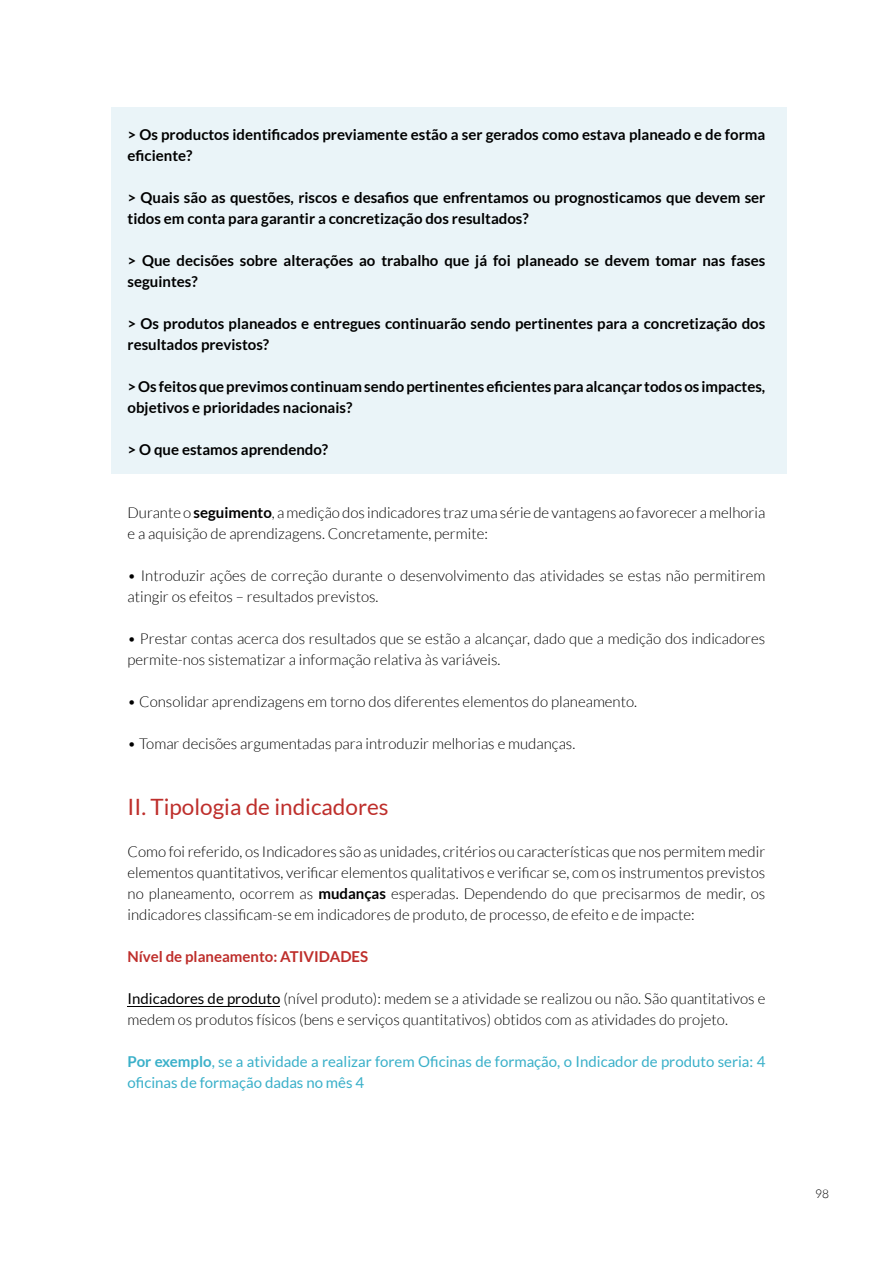
<style>
.page{position:relative;width:893px;height:1263px;background:#fff}
.page>*{position:absolute;margin:0;border:0;box-sizing:border-box;transform-origin:0 0}
.t1{font:22.5px "Lato";color:#be2e2b}
.t2{font:300 15px/21px "Lato";color:#000}
.t3{font:700 15px/21px "Lato";color:#000}
.t4{font:15px/21px "Lato";color:#3ab0c9}
.t5{font:700 15px "Lato";color:#be2e2b}
.t6{font:300 12px "Lato";color:#000}
.s1{font-weight:700}
.s2{font-weight:400}
</style>
<div class="page">
<div style="left:111px;top:107px;width:676px;height:366px;background:#eaf4f8"></div>
<hr style="left:128px;top:1006px;width:152px;height:1px;background:#000">
<p class="t3" style="left:128px;top:123px;width:639px">&gt; Os productos identificados previamente estão a ser gerados como estava planeado e de forma eficiente?</p>
<p class="t3" style="left:128px;top:186px;width:639px">&gt; Quais são as questões, riscos e desafios que enfrentamos ou prognosticamos que devem ser tidos em conta para garantir a concretização dos resultados?</p>
<p class="t3" style="left:128px;top:249px;width:639px">&gt; Que decisões sobre alterações ao trabalho que já foi planeado se devem tomar nas fases seguintes?</p>
<p class="t3" style="left:128px;top:312px;width:639px">&gt; Os produtos planeados e entregues continuarão sendo pertinentes para a concretização dos resultados previstos?</p>
<p class="t3" style="left:128px;top:375px;width:639px">&gt; Os feitos que previmos continuam sendo pertinentes eficientes para alcançar todos os impactes, objetivos e prioridades nacionais?</p>
<p class="t3" style="left:128px;top:438px;width:202px">&gt; O que estamos aprendendo?</p>
<p class="t2" style="left:128px;top:502px;width:639px">Durante o <span class="s1">seguimento</span>, a medição dos indicadores traz uma série de vantagens ao favorecer a melhoria e a aquisição de aprendizagens. Concretamente, permite:</p>
<p class="t2" style="left:128px;top:565px;width:639px">• Introduzir ações de correção durante o desenvolvimento das atividades se estas não permitirem atingir os efeitos – resultados previstos.</p>
<p class="t2" style="left:128px;top:628px;width:639px">• Prestar contas acerca dos resultados que se estão a alcançar, dado que a medição dos indicadores permite-nos sistematizar a informação relativa às variáveis.</p>
<p class="t2" style="left:128px;top:691px;width:511px">• Consolidar aprendizagens em torno dos diferentes elementos do planeamento.</p>
<p class="t2" style="left:128px;top:733px;width:449px">• Tomar decisões argumentadas para introduzir melhorias e mudanças.</p>
<p class="t1" style="left:128px;top:794px;width:263px">II. Tipologia de indicadores</p>
<p class="t2" style="left:128px;top:841px;width:639px;text-align:justify">Como foi referido, os Indicadores são as unidades, critérios ou características que nos permitem medir elementos quantitativos, verificar elementos qualitativos e verificar se, com os instrumentos previstos no planeamento, ocorrem as <span class="s1">mudanças</span> esperadas. Dependendo do que precisarmos de medir, os indicadores classificam-se em indicadores de produto, de processo, de efeito e de impacte:</p>
<p class="t5" style="left:128px;top:948px;width:242px">Nível de planeamento: ATIVIDADES</p>
<p class="t2" style="left:128px;top:988px;width:639px"><span class="s2">Indicadores de produto</span> (nível produto): medem se a atividade se realizou ou não. São quantitativos e medem os produtos físicos (bens e serviços quantitativos) obtidos com as atividades do projeto.</p>
<p class="t4" style="left:128px;top:1051px;width:639px"><span class="s1">Por exemplo</span>, se a atividade a realizar forem Oficinas de formação, o Indicador de produto seria: 4 oficinas de formação dadas no mês 4</p>
<p class="t6" style="left:815px;top:1188px;width:15px">98</p>
</div>
